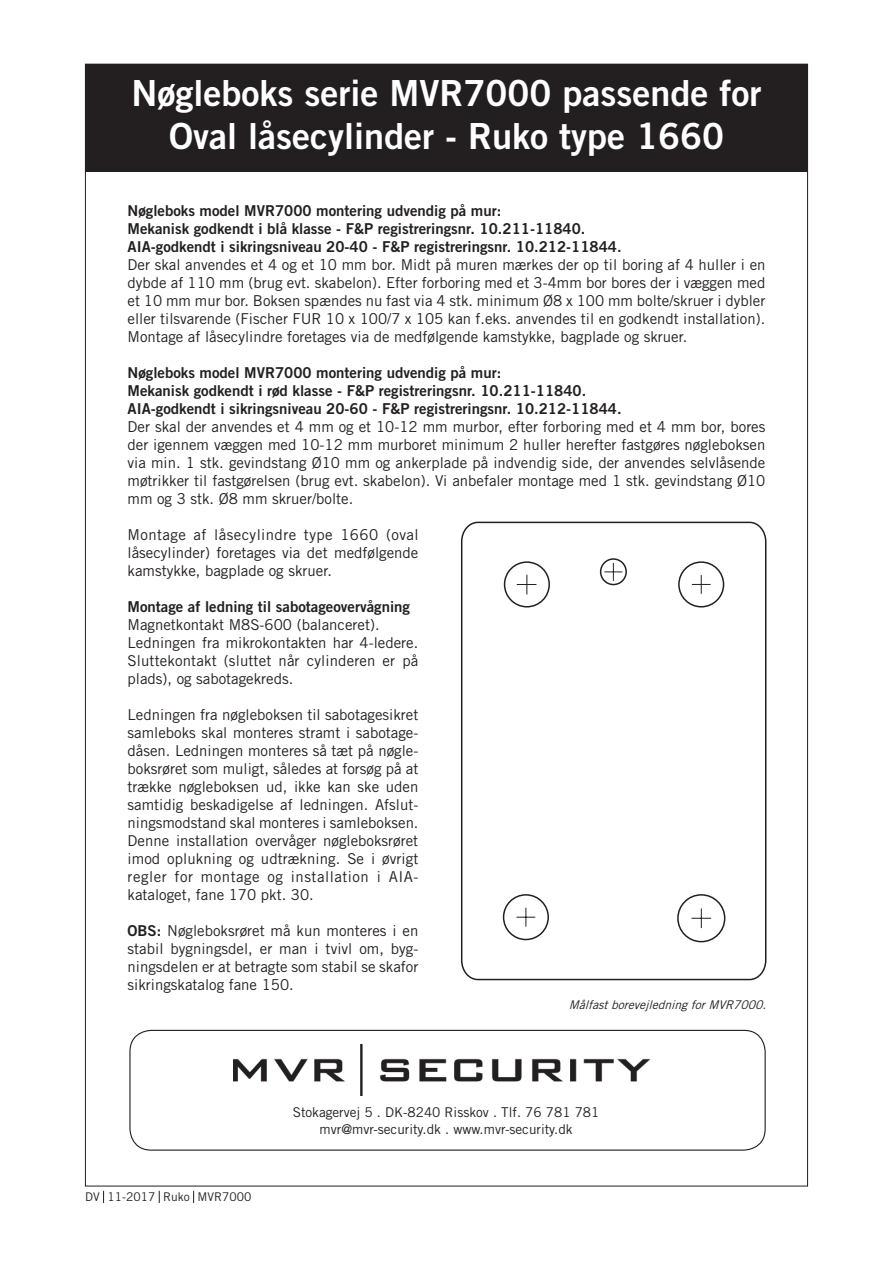
<style>
.page{position:relative;width:893px;height:1263px;background:#fff}
.page>*{position:absolute;margin:0;border:0;box-sizing:border-box;transform-origin:0 0}
.t1{font:36px/43.5px "Trade Gothic Bold Two";color:#fff;text-align:center}
.t2{font:15px/18px "Trade Gothic";color:#231f20;text-align:justify}
.t3{font:15px/18px "Trade Gothic Bold Two";color:#231f20}
.t4{font:13.5px/16.5px "Trade Gothic";color:#231f20;text-align:center}
.t5{font:italic 12px "Trade Gothic";color:#231f20}
.t6{font:12px "Trade Gothic";color:#231f20}
.s1{font-family:"Trade Gothic Bold Two"}
</style>
<div class="page">
<svg style="left:103px;top:1191px;width:1px;height:12px"></svg>
<svg style="left:159px;top:1191px;width:1px;height:12px"></svg>
<svg style="left:193px;top:1191px;width:1px;height:12px"></svg>
<div style="left:129px;top:1030px;width:637px;height:121px;border:1px solid #231f20;border-radius:21px"></div>
<img style="left:234px;top:1045px;width:415px;height:51px">
<svg style="left:461px;top:522px;width:305px;height:458px"></svg>
<div style="left:505px;top:562px;width:44px;height:45px;background:#fff;border-radius:50%"></div>
<div style="left:504px;top:561px;width:46px;height:46px;border:2px solid #231f20;border-radius:50%"></div>
<svg style="left:517px;top:575px;width:19px;height:19px"></svg>
<div style="left:679px;top:562px;width:44px;height:45px;background:#fff;border-radius:50%"></div>
<div style="left:678px;top:561px;width:46px;height:46px;border:2px solid #231f20;border-radius:50%"></div>
<svg style="left:692px;top:575px;width:19px;height:19px"></svg>
<div style="left:504px;top:895px;width:44px;height:44px;background:#fff;border-radius:50%"></div>
<div style="left:503px;top:894px;width:46px;height:46px;border:2px solid #231f20;border-radius:50%"></div>
<svg style="left:516px;top:908px;width:19px;height:18px"></svg>
<div style="left:678px;top:895px;width:47px;height:47px;background:#fff;border-radius:50%"></div>
<div style="left:677px;top:894px;width:48px;height:48px;border:2px solid #231f20;border-radius:50%"></div>
<svg style="left:691px;top:908px;width:20px;height:20px"></svg>
<svg style="left:601px;top:559px;width:25px;height:25px"></svg>
<div style="left:600px;top:558px;width:27px;height:27px;border:2px solid #231f20;border-radius:50%"></div>
<svg style="left:604px;top:563px;width:18px;height:18px"></svg>
<div style="left:85px;top:64px;width:723px;height:107px;background:#231f20"></div>
<h1 class="t1" style="left:132px;top:70px;width:631px">Nøgleboks serie MVR7000 passende for<br>Oval låsecylinder - Ruko type 1660</h1>
<p class="t3" style="left:128px;top:201px;width:496px">Nøgleboks model MVR7000 montering udvendig på mur:<br>Mekanisk godkendt i blå klasse - F&amp;P registreringsnr. 10.211-11840.<br>AIA-godkendt i sikringsniveau 20-40 - F&amp;P registreringsnr. 10.212-11844.</p>
<p class="t2" style="left:128px;top:255px;width:639px">Der skal anvendes et 4 og et 10 mm bor. Midt på muren mærkes der op til boring af 4 huller i en dybde af 110 mm (brug evt. skabelon). Efter forboring med et 3-4mm bor bores der i væggen med et 10 mm mur bor. Boksen spændes nu fast via 4 stk. minimum Ø8 x 100 mm bolte/skruer i dybler eller tilsvarende (Fischer FUR 10 x 100/7 x 105 kan f.eks. anvendes til en godkendt installation).<br>Montage af låsecylindre foretages via de medfølgende kamstykke, bagplade og skruer.</p>
<p class="t3" style="left:128px;top:363px;width:496px">Nøgleboks model MVR7000 montering udvendig på mur:<br>Mekanisk godkendt i rød klasse - F&amp;P registreringsnr. 10.211-11840.<br>AIA-godkendt i sikringsniveau 20-60 - F&amp;P registreringsnr. 10.212-11844.</p>
<p class="t2" style="left:128px;top:417px;width:639px">Der skal der anvendes et 4 mm og et 10-12 mm murbor, efter forboring med et 4 mm bor, bores der igennem væggen med 10-12 mm murboret minimum 2 huller herefter fastgøres nøgleboksen via min. 1 stk. gevindstang Ø10 mm og ankerplade på indvendig side, der anvendes selvlåsende møtrikker til fastgørelsen (brug evt. skabelon). Vi anbefaler montage med 1 stk. gevindstang Ø10 mm og 3 stk. Ø8 mm skruer/bolte.</p>
<p class="t2" style="left:128px;top:525px;width:292px">Montage af låsecylindre type 1660 (oval låsecylinder) foretages via det medfølgende kamstykke, bagplade og skruer.</p>
<p class="t3" style="left:128px;top:597px;width:284px">Montage af ledning til sabotageovervågning</p>
<p class="t2" style="left:128px;top:615px;width:292px;text-align:left">Magnetkontakt M8S-600 (balanceret).<br>Ledningen fra mikrokontakten har 4-ledere.<br>Sluttekontakt (sluttet når cylinderen er på plads), og sabotagekreds.</p>
<p class="t2" style="left:128px;top:705px;width:292px">Ledningen fra nøgleboksen til sabotagesikret samleboks skal monteres stramt i sabotage&shy;dåsen. Ledningen monteres så tæt på nøgle&shy;boksrøret som muligt, således at forsøg på at trække nøgleboksen ud, ikke kan ske uden samtidig beskadigelse af ledningen. Afslut&shy;ningsmodstand skal monteres i samleboksen.<br>Denne installation overvåger nøgleboksrøret imod oplukning og udtrækning. Se i øvrigt regler for montage og installation i AIA&shy;kataloget, fane 170 pkt. 30.</p>
<p class="t2" style="left:128px;top:921px;width:292px"><span class="s1">OBS:</span> Nøgleboksrøret må kun monteres i en stabil bygningsdel, er man i tvivl om, byg&shy;ningsdelen er at betragte som stabil se skafor sikringskatalog fane 150.</p>
<p class="t5" style="left:569px;top:997px;width:203px">MålfastborevejledningforMVR7000.</p>
<p class="t6" style="left:85px;top:1190px;width:168px">DV 11-2017 Ruko MVR7000</p>
<p class="t4" style="left:293px;top:1104px;width:308px">Stokagervej 5 . DK-8240 Risskov . Tlf. 76 781 781 mvr@mvr-security.dk . www.mvr-security.dk</p>
</div>
